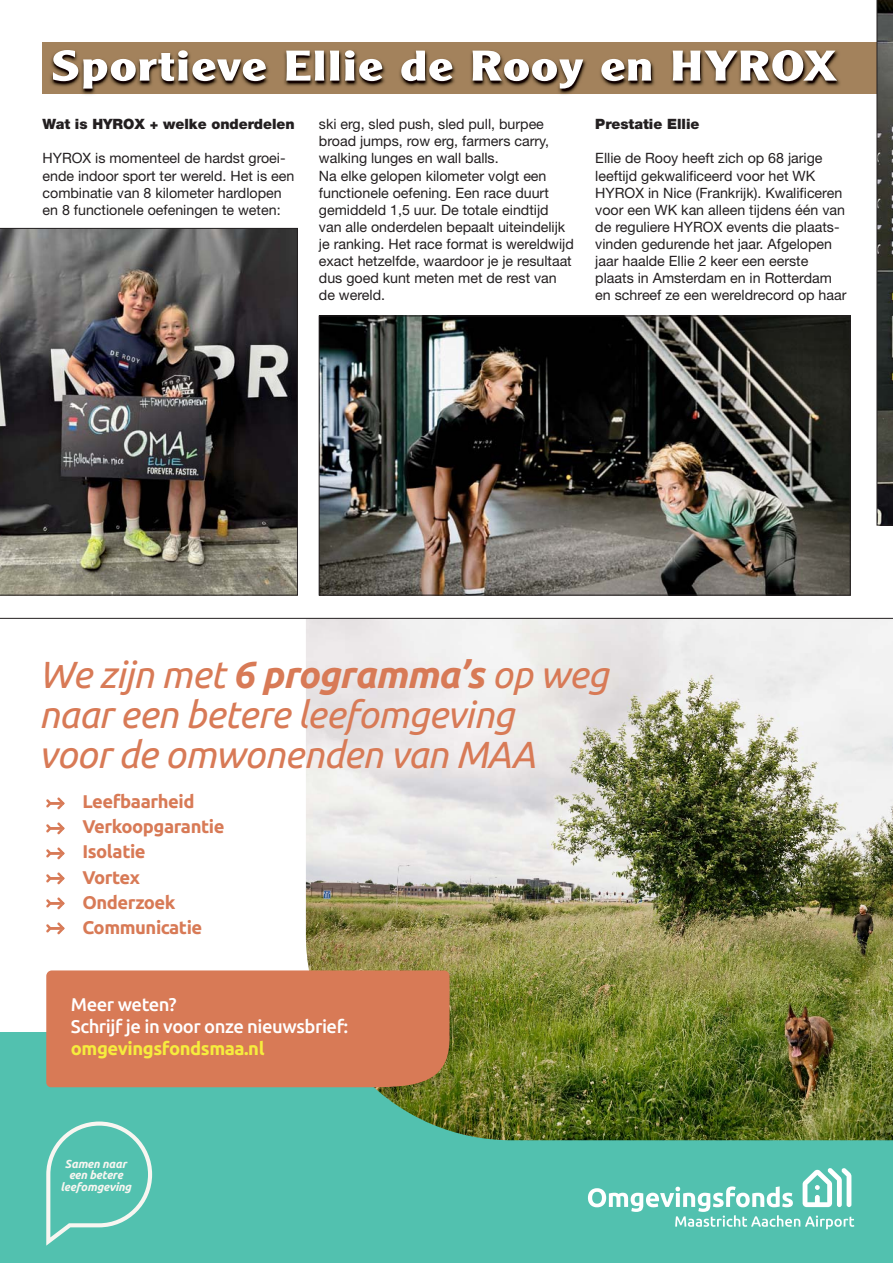
<style>
.page{position:relative;width:893px;height:1263px;background:#fff}
.page>*{position:absolute;margin:0;border:0;box-sizing:border-box;transform-origin:0 0}
.t1{font:700 42px "Clearface Gothic LH";letter-spacing:.025em;color:#fff;scale:1.27 1}
.t2{font:italic 37.65px/40.2px "Ubuntu";letter-spacing:-.02em;color:#d87a56}
.t3{font:700 18.45px/25px "Ubuntu";letter-spacing:-.025em;color:#d87a56}
.t4{font:500 18.45px/22px "Ubuntu";letter-spacing:-.025em;color:#fff}
.t5{font:700 18.45px "Ubuntu";letter-spacing:-.025em;color:#f6ec3d}
.t6{font:14.25px/17.1px "Helvetica Neue";color:#231f20}
.t7{font:900 14.25px "Helvetica Neue";color:#231f20}
.t8{font:italic 700 11.55px/11.6px "Ubuntu";letter-spacing:-.02em;color:#f8f6f1;text-align:center}
.s1{font-weight:700}
</style>
<div class="page">
<img style="left:42px;top:42px;width:829px;height:53px">
<img style="left:43px;top:43px;width:828px;height:51px">
<div style="left:0;top:1032px;width:893px;height:231px;background:#52c1af"></div>
<img style="left:306px;top:619px;width:587px;height:521px">
<svg style="left:46px;top:1121px;width:106px;height:125px"></svg>
<div style="left:46px;top:970px;width:403px;height:117px;background:#d87a56"></div>
<svg style="left:588px;top:1168px;width:266px;height:61px"></svg>
<svg style="left:46px;top:797px;width:18px;height:12px"></svg>
<svg style="left:46px;top:822px;width:18px;height:12px"></svg>
<svg style="left:46px;top:847px;width:18px;height:12px"></svg>
<svg style="left:46px;top:872px;width:18px;height:12px"></svg>
<svg style="left:46px;top:897px;width:18px;height:12px"></svg>
<svg style="left:46px;top:922px;width:18px;height:12px"></svg>
<hr style="left:0;top:618px;width:893px;height:1px;background:#231f20">
<svg style="left:877px;top:0;width:16px;height:525px"></svg>
<img style="left:0;top:228px;width:298px;height:367px">
<img style="left:321px;top:318px;width:527px;height:275px">
<div style="left:319px;top:316px;width:531px;height:279px;border:1px solid #231f20"></div>
<h1 class="t1" style="left:51px;top:51px;width:620px">Sportieve Ellie de Rooy en HYROX</h1>
<p class="t7" style="left:43px;top:119px;width:254px">Wat is HYROX + welke onderdelen</p>
<p class="t6" style="left:43px;top:151px;width:253px">HYROX is momenteel de hardst groei&shy;ende indoor sport ter wereld. Het is een combinatie van 8 kilometer hardlopen en 8 functionele oefeningen te weten:</p>
<p class="t6" style="left:319px;top:117px;width:256px">ski erg, sled push, sled pull, burpee broad jumps, row erg, farmers carry, walking lunges en wall balls.<br>Na elke gelopen kilometer volgt een functionele oefening. Een race duurt gemiddeld 1,5 uur. De totale eindtijd van alle onderdelen bepaalt uiteindelijk je ranking. Het race format is wereldwijd exact hetzelfde, waardoor je je resultaat dus goed kunt meten met de rest van de wereld.</p>
<p class="t7" style="left:595px;top:119px;width:106px">Prestatie Ellie</p>
<p class="t6" style="left:595px;top:151px;width:253px">Ellie de Rooy heeft zich op 68 jarige leeftijd gekwalificeerd voor het WK HYROX in Nice (Frankrijk). Kwalificeren voor een WK kan alleen tijdens één van de reguliere HYROX events die plaats&shy;vinden gedurende het jaar. Afgelopen jaar haalde Ellie 2 keer een eerste plaats in Amsterdam en in Rotterdam en schreef ze een wereldrecord op haar</p>
<h2 class="t2" style="left:39px;top:657px;width:571px">We zijn met <span class="s1">6 programma’s</span> op weg naar een betere leefomgeving<br>voor de omwonenden van MAA</h2>
<p class="t3" style="left:82px;top:790px;width:144px">Leefbaarheid<br>Verkoopgarantie<br>Isolatie<br>Vortex<br>Onderzoek<br>Communicatie</p>
<p class="t4" style="left:71px;top:993px;width:279px">Meer weten?<br>Schrijf je in voor onze nieuwsbrief:</p>
<p class="t5" style="left:71px;top:1040px;width:195px">omgevingsfondsmaa.nl</p>
<p class="t8" style="left:60px;top:1158px;width:72px">Samen naar een betere leefomgeving</p>
</div>
